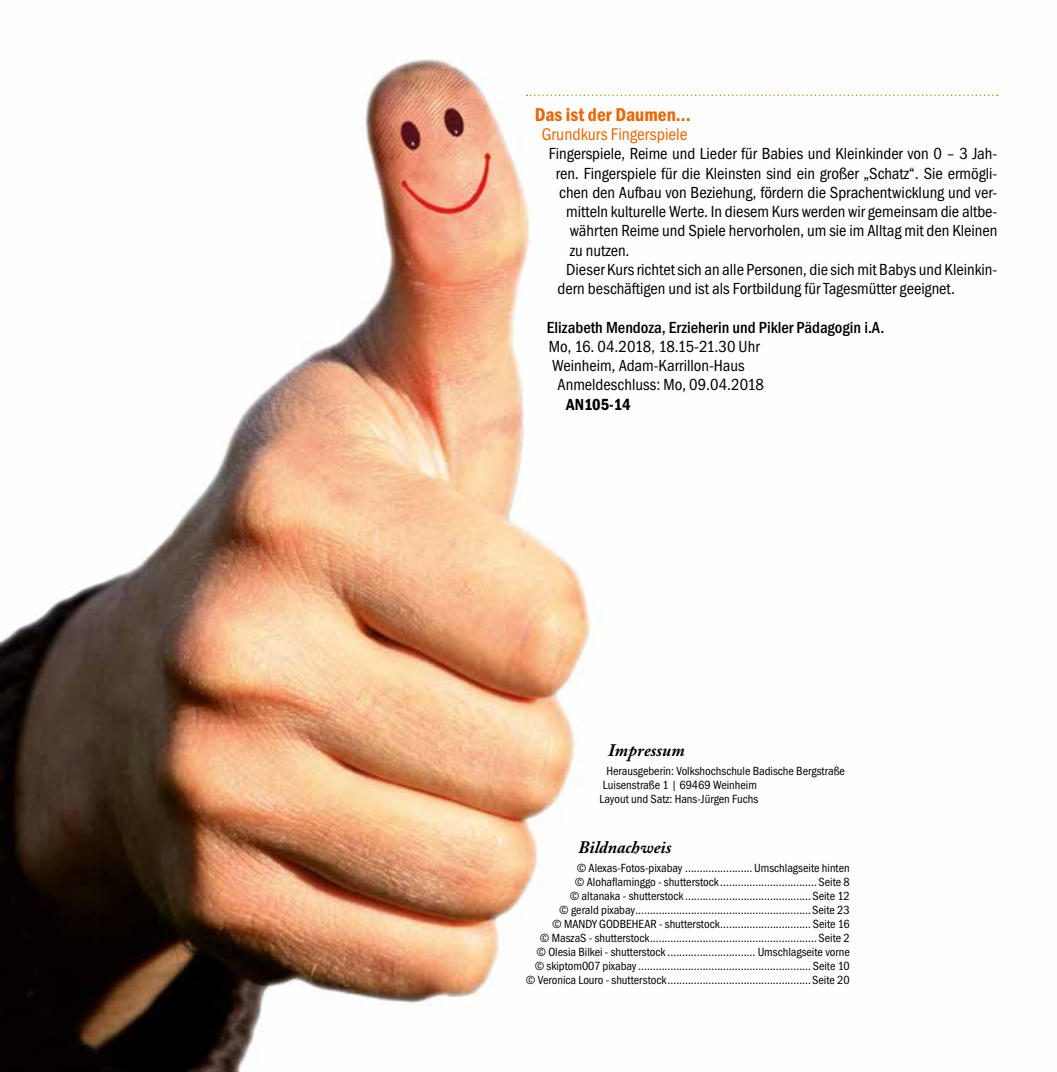
<style>
.page{position:relative;width:1057px;height:1072px;background:#fff}
.page>*{position:absolute;margin:0;border:0;box-sizing:border-box;transform-origin:0 0}
.t1{font:600 condensed 19.25px "Franklin Gothic";color:#ec6502}
.t2{font:condensed 17.5px "Franklin Gothic";color:#ec6502}
.t3{font:italic 700 17.5px "Adobe Caslon Pro";color:#000}
.t4{font:condensed 16.62px "Franklin Gothic";color:#000}
.t5{font:500 condensed 16.62px "Franklin Gothic";color:#000}
.t6{font:600 condensed 16.62px "Franklin Gothic";color:#000}
.t7{font:condensed 12.25px/14px "Franklin Gothic";color:#000}
</style>
<div class="page">
<img style="left:0;top:59px;width:999px;height:1012px">
<svg style="left:526px;top:95px;width:471px;height:1px"></svg>
<h1 class="t1" style="left:535px;top:103px;width:157px">Das ist der Daumen...</h1>
<h2 class="t2" style="left:542px;top:124px;width:147px">Grundkurs Fingerspiele</h2>
<h3 class="t4" style="left:549px;top:144px;width:450px">Fingerspiele, Reime und Lieder für Babies und Kleinkinder von 0 – 3 Jah-</h3>
<h3 class="t4" style="left:556px;top:164px;width:443px">ren. Fingerspiele für die Kleinsten sind ein großer „Schatz“. Sie ermögli-</h3>
<h3 class="t4" style="left:559px;top:183px;width:440px">chen den Aufbau von Beziehung, fördern die Sprachentwicklung und ver-</h3>
<h3 class="t4" style="left:566px;top:202px;width:433px">mitteln kulturelle Werte. In diesem Kurs werden wir gemeinsam die altbe-</h3>
<h3 class="t4" style="left:570px;top:221px;width:429px">währten Reime und Spiele hervorholen, um sie im Alltag mit den Kleinen</h3>
<h3 class="t4" style="left:570px;top:241px;width:61px">zu nutzen.</h3>
<h3 class="t4" style="left:566px;top:260px;width:433px">Dieser Kurs richtet sich an alle Personen, die sich mit Babys und Kleinkin-</h3>
<h3 class="t4" style="left:557px;top:279px;width:399px">dern beschäftigen und ist als Fortbildung für Tagesmütter geeignet.</h3>
<h3 class="t5" style="left:547px;top:318px;width:339px">Elizabeth Mendoza, Erzieherin und Pikler Pädagogin i.A.</h3>
<h3 class="t4" style="left:549px;top:337px;width:212px">Mo, 16. 04.2018, 18.15-21.30 Uhr</h3>
<h3 class="t4" style="left:552px;top:356px;width:194px">Weinheim, Adam-Karrillon-Haus</h3>
<h3 class="t4" style="left:557px;top:375px;width:208px">Anmeldeschluss: Mo, 09.04.2018</h3>
<h3 class="t6" style="left:566px;top:394px;width:66px">AN105-14</h3>
<h2 class="t3" style="left:608px;top:740px;width:78px">Impressum</h2>
<p class="t7" style="left:599px;top:764px;width:247px;text-indent:7px">Herausgeberin: Volkshochschule Badische Bergstraße<br>Luisenstraße 1 | 69469 Weinheim<br>Layout und Satz: Hans-Jürgen Fuchs</p>
<h2 class="t3" style="left:578px;top:836px;width:94px">Bildnachweis</h2>
<p class="t7" style="left:526px;top:860px;width:325px;text-align:right">© Alexas-Fotos-pixabay ....................... Umschlagseite hinten<br>© Alohaflaminggo - shutterstock ................................. Seite 8<br>© altanaka - shutterstock ...........................................Seite 12<br>© gerald pixabay............................................................Seite 23<br>© MANDY GODBEHEAR - shutterstock............................... Seite 16<br>© MaszaS - shutterstock......................................................... Seite 2<br>© Olesia Bilkei - shutterstock .............................. Umschlagseite vorne © skiptom007 pixabay........................................................... Seite 10 © Veronica Louro - shutterstock.................................................Seite 20</p>
</div>
